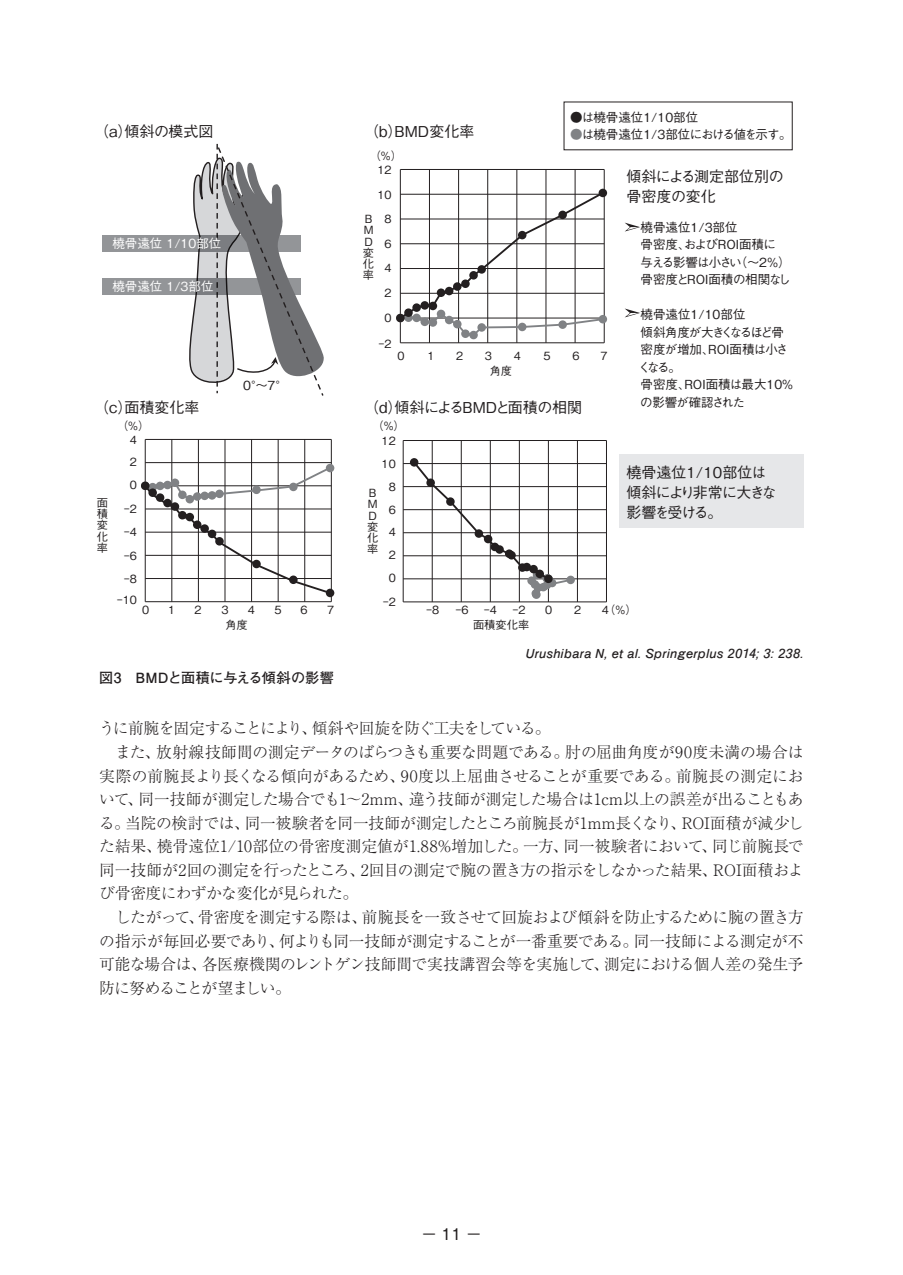
<style>
.page{position:relative;width:903px;height:1275px;background:#fff}
.page>*{position:absolute;margin:0;border:0;box-sizing:border-box;transform-origin:0 0}
.t1{font:500 16.1px "Gothic BBB Pro";color:#231f20}
.t2{font:300 15.75px/23.6px "Ryumin Pro";letter-spacing:-.02em;color:#231f20}
.t3{font:500 15.05px/19.9px "Gothic BBB Pro";color:#231f20}
.t4{font:500 15.05px/19.9px "Gothic BBB Pro";letter-spacing:-.04em;color:#231f20}
.t5{font:500 15.05px "Gothic BBB Pro";letter-spacing:-.03em;color:#231f20}
.t6{font:700 14px "Futo Go B101 Pro";letter-spacing:.01em;color:#231f20}
.t7{font:500 12.42px/17.5px "Gothic BBB Pro";color:#231f20}
.t8{font:700 12.42px "Futo Go B101 Pro";letter-spacing:.035em;color:#231f20}
.t9{font:500 12.42px "Gothic BBB Pro";letter-spacing:-.06em;color:#231f20}
.t10{font:500 12.42px "Gothic BBB Pro";color:#fff}
.t11{font:500 11.2px/11.2px "Gothic BBB Pro";color:#231f20}
.t12{font:500 11.2px/22.6px "Gothic BBB Pro";color:#231f20;scale:.6 1}
.s1{color:#808285}
</style>
<div class="page">
<div style="left:619px;top:454px;width:185px;height:74px;background:#e6e7e9"></div>
<svg style="left:625px;top:223px;width:15px;height:9px"></svg>
<svg style="left:625px;top:308px;width:15px;height:9px"></svg>
<hr style="left:400px;top:342px;width:204px;height:1px;background:#231f20">
<hr style="left:400px;top:169px;width:204px;height:1px;background:#231f20">
<hr style="left:400px;top:169px;width:1px;height:174px;background:#231f20">
<hr style="left:429px;top:169px;width:1px;height:174px;background:#231f20">
<hr style="left:458px;top:169px;width:1px;height:174px;background:#231f20">
<hr style="left:487px;top:169px;width:1px;height:174px;background:#231f20">
<hr style="left:516px;top:169px;width:1px;height:174px;background:#231f20">
<hr style="left:546px;top:169px;width:1px;height:174px;background:#231f20">
<hr style="left:575px;top:169px;width:1px;height:174px;background:#231f20">
<hr style="left:604px;top:169px;width:1px;height:174px;background:#231f20">
<svg style="left:396px;top:189px;width:211px;height:150px"></svg>
<hr style="left:145px;top:601px;width:186px;height:1px;background:#231f20">
<hr style="left:145px;top:462px;width:186px;height:1px;background:#231f20">
<hr style="left:145px;top:439px;width:186px;height:1px;background:#231f20">
<hr style="left:145px;top:439px;width:1px;height:163px;background:#231f20">
<hr style="left:171px;top:439px;width:1px;height:163px;background:#231f20">
<hr style="left:198px;top:439px;width:1px;height:163px;background:#231f20">
<hr style="left:225px;top:439px;width:1px;height:163px;background:#231f20">
<hr style="left:251px;top:439px;width:1px;height:163px;background:#231f20">
<hr style="left:278px;top:439px;width:1px;height:163px;background:#231f20">
<hr style="left:304px;top:439px;width:1px;height:163px;background:#231f20">
<hr style="left:331px;top:439px;width:1px;height:163px;background:#231f20">
<hr style="left:403px;top:602px;width:203px;height:1px;background:#231f20">
<hr style="left:403px;top:578px;width:203px;height:1px;background:#231f20">
<hr style="left:403px;top:555px;width:203px;height:1px;background:#231f20">
<hr style="left:403px;top:532px;width:203px;height:1px;background:#231f20">
<hr style="left:403px;top:509px;width:203px;height:1px;background:#231f20">
<hr style="left:403px;top:486px;width:203px;height:1px;background:#231f20">
<hr style="left:403px;top:463px;width:203px;height:1px;background:#231f20">
<hr style="left:403px;top:440px;width:203px;height:1px;background:#231f20">
<hr style="left:403px;top:440px;width:1px;height:162px;background:#231f20">
<hr style="left:432px;top:440px;width:1px;height:162px;background:#231f20">
<hr style="left:461px;top:440px;width:1px;height:162px;background:#231f20">
<hr style="left:490px;top:440px;width:1px;height:162px;background:#231f20">
<hr style="left:519px;top:440px;width:1px;height:162px;background:#231f20">
<hr style="left:548px;top:440px;width:1px;height:162px;background:#231f20">
<hr style="left:577px;top:440px;width:1px;height:162px;background:#231f20">
<hr style="left:606px;top:440px;width:1px;height:162px;background:#231f20">
<svg style="left:410px;top:458px;width:165px;height:141px"></svg>
<div style="left:102px;top:235px;width:199px;height:17px;background:#939598"></div>
<div style="left:102px;top:278px;width:199px;height:17px;background:#939598"></div>
<svg style="left:189px;top:144px;width:135px;height:252px"></svg>
<svg style="left:141px;top:464px;width:193px;height:133px"></svg>
<p class="t7" style="left:570px;top:107px;width:130px">●は橈骨遠位1/10部位</p>
<p class="t3" style="left:94px;top:119px;width:121px">（a）傾斜の模式図</p>
<p class="t3" style="left:364px;top:119px;width:112px">（b）BMD変化率</p>
<p class="t9" style="left:570px;top:125px;width:223px"><span class="s1">●</span>は橈骨遠位1/3部位における値を示す。</p>
<p class="t11" style="left:370px;top:149px;width:34px">（%）</p>
<p class="t11" style="left:377px;top:163px;width:16px">12</p>
<p class="t11" style="left:385px;top:181px;width:9px;line-height:24.2px;text-align:justify;text-indent:-7px">10<br>8<br>6</p>
<p class="t11" style="left:385px;top:254px;width:9px;line-height:24.5px">4<br>2</p>
<p class="t11" style="left:385px;top:310px;width:9px">0</p>
<p class="t12" style="left:378px;top:331px;width:24px">－2</p>
<p class="t3" style="left:626px;top:165px;width:159px">傾斜による測定部位別の骨密度の変化</p>
<p class="t11" style="left:363px;top:212px;width:12px">B<br>M<br>D変化率</p>
<p class="t7" style="left:641px;top:217px;width:151px">橈骨遠位1/3部位<br>骨密度、およびROI面積に与える影響は小さい（～2％）骨密度とROI面積の相関なし</p>
<p class="t7" style="left:638px;top:304px;width:162px">橈骨遠位1/10部位<br>傾斜角度が大きくなるほど骨<br>密度が増加、ROI面積は小さ　くなる。<br>骨密度、ROI面積は最大10%の影響が確認された</p>
<p class="t10" style="left:112px;top:233px;width:111px">橈骨遠位 1/10部位</p>
<p class="t10" style="left:112px;top:276px;width:103px">橈骨遠位 1/3部位</p>
<p class="t11" style="left:397px;top:348px;width:9px">0</p>
<p class="t11" style="left:427px;top:348px;width:9px">1</p>
<p class="t11" style="left:456px;top:348px;width:9px">2</p>
<p class="t11" style="left:485px;top:348px;width:9px">3</p>
<p class="t11" style="left:514px;top:348px;width:9px">4</p>
<p class="t11" style="left:543px;top:348px;width:9px">5</p>
<p class="t11" style="left:572px;top:348px;width:9px">6</p>
<p class="t11" style="left:600px;top:348px;width:9px">7</p>
<p class="t11" style="left:490px;top:364px;width:24px">角度</p>
<p class="t7" style="left:243px;top:375px;width:46px">0°～7°</p>
<p class="t3" style="left:94px;top:396px;width:107px">（c）面積変化率</p>
<p class="t5" style="left:364px;top:395px;width:219px">（d）傾斜によるBMDと面積の相関</p>
<p class="t11" style="left:382px;top:428px;width:16px;line-height:23.1px;text-align:right">12<br>10<br>8<br>6</p>
<p class="t11" style="left:382px;top:518px;width:15px;line-height:23.3px;text-align:center">4<br>2<br>0－2</p>
<p class="t11" style="left:117px;top:419px;width:34px">（%）</p>
<p class="t11" style="left:372px;top:419px;width:34px">（%）</p>
<p class="t11" style="left:130px;top:433px;width:9px">4</p>
<p class="t11" style="left:130px;top:455px;width:9px">2</p>
<p class="t4" style="left:626px;top:460px;width:152px">橈骨遠位1/10部位は傾斜により非常に大きな影響を受ける。</p>
<p class="t11" style="left:130px;top:478px;width:9px">0</p>
<p class="t11" style="left:97px;top:496px;width:12px;text-align:justify">面積変化率</p>
<p class="t11" style="left:367px;top:486px;width:12px">B<br>M<br>D変化率</p>
<p class="t12" style="left:124px;top:497px;width:24px">－2－4</p>
<p class="t12" style="left:124px;top:543px;width:24px">－6－8</p>
<p class="t12" style="left:116px;top:587px;width:36px">－10</p>
<p class="t11" style="left:195px;top:602px;width:9px">2</p>
<p class="t11" style="left:221px;top:602px;width:9px">3</p>
<p class="t11" style="left:248px;top:602px;width:9px">4</p>
<p class="t11" style="left:275px;top:602px;width:9px">5</p>
<p class="t11" style="left:301px;top:602px;width:9px">6</p>
<p class="t11" style="left:327px;top:602px;width:9px">7</p>
<p class="t12" style="left:426px;top:597px;width:24px">－8</p>
<p class="t12" style="left:455px;top:597px;width:24px">－6</p>
<p class="t12" style="left:483px;top:597px;width:24px">－4</p>
<p class="t12" style="left:512px;top:597px;width:24px">－2</p>
<p class="t11" style="left:545px;top:602px;width:9px">0</p>
<p class="t11" style="left:574px;top:602px;width:9px">2</p>
<p class="t11" style="left:602px;top:602px;width:36px">4（%）</p>
<p class="t11" style="left:142px;top:602px;width:9px">0</p>
<p class="t11" style="left:168px;top:602px;width:9px">1</p>
<p class="t11" style="left:225px;top:618px;width:24px">角度</p>
<p class="t11" style="left:473px;top:618px;width:58px">面積変化率</p>
<p class="t6" style="left:99px;top:666px;width:236px">図3　BMDと面積に与える傾斜の影響</p>
<p class="t8" style="left:526px;top:643px;width:279px">Urushibara N, et al. Springerplus 2014; 3: 238.</p>
<p class="t2" style="left:99px;top:715px;width:706px">うに前腕を固定することにより、傾斜や回旋を防ぐ工夫をしている。<br>　また、放射線技師間の測定データのばらつきも重要な問題である。肘の屈曲角度が90度未満の場合は実際の前腕長より長くなる傾向があるため、90度以上屈曲させることが重要である。前腕長の測定において、同一技師が測定した場合でも1～2mm、違う技師が測定した場合は1cm以上の誤差が出ることもある。当院の検討では、同一被験者を同一技師が測定したところ前腕長が1mm長くなり、ROI面積が減少した結果、橈骨遠位1/10部位の骨密度測定値が1.88%増加した。一方、同一被験者において、同じ前腕長で同一技師が2回の測定を行ったところ、2回目の測定で腕の置き方の指示をしなかった結果、ROI面積および骨密度にわずかな変化が見られた。<br>　したがって、骨密度を測定する際は、前腕長を一致させて回旋および傾斜を防止するために腕の置き方の指示が毎回必要であり、何よりも同一技師が測定することが一番重要である。同一技師による測定が不可能な場合は、各医療機関のレントゲン技師間で実技講習会等を実施して、測定における個人差の発生予防に努めることが望ましい。</p>
<p class="t1" style="left:421px;top:1220px;width:62px">－11－</p>
</div>
